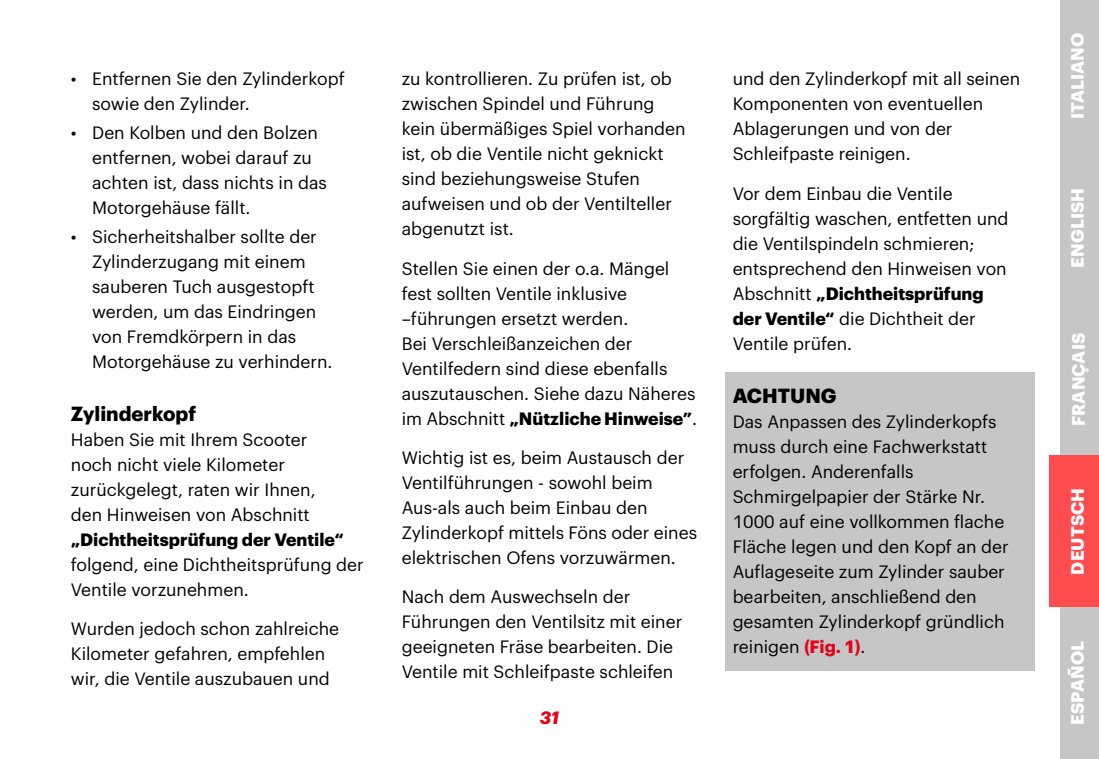
<style>
.page{position:relative;width:1099px;height:759px;background:#fff}
.page>*{position:absolute;margin:0;border:0;box-sizing:border-box;transform-origin:0 0}
.Titoletto_nel_testo{font:700 20px "Graphik";color:#000}
.NOTE_-_titoletto{font:700 20px "Graphik";color:#000}
.Testo_Normale_7_pt{font:17.5px/25px "Graphik";color:#000}
.NOTE_-_testo{font:17.5px/25px "Graphik";color:#000}
.t1{font:700 17.5px "Graphik";letter-spacing:.005em;color:#fff}
.t2{font:italic 700 17.5px "Graphik";color:#e3061b}
.s1{font-weight:700}
.s2{font-weight:700;color:#e3061b}
</style>
<div class="page">
<div style="left:1049px;top:455px;width:49px;height:152px;background:#ff4d4f"></div>
<div style="left:1059px;top:607px;width:39px;height:151px;background:#c6c6c6"></div>
<div style="left:1059px;top:303px;width:39px;height:152px;background:#c6c6c6"></div>
<div style="left:1059px;top:152px;width:39px;height:151px;background:#c6c6c6"></div>
<div style="left:1059px;top:0;width:39px;height:152px;background:#c6c6c6"></div>
<div style="left:725px;top:372px;width:310px;height:48px;background:#c6c6c6"></div>
<div style="left:725px;top:399px;width:310px;height:271px;background:#c6c6c6"></div>
<p class="NOTE_-_testo" style="left:92px;top:65px;width:254px;text-indent:-21px">• Entfernen Sie den Zylinderkopf sowie den Zylinder.</p>
<p class="NOTE_-_testo" style="left:92px;top:118px;width:236px;text-indent:-21px">• Den Kolben und den Bolzen entfernen, wobei darauf zu achten ist, dass nichts in das<br>Motorgehäuse fällt.</p>
<p class="NOTE_-_testo" style="left:92px;top:222px;width:242px;text-indent:-21px">• Sicherheitshalber sollte der<br>Zylinderzugang mit einem sauberen Tuch ausgestopft werden, um das Eindringen von Fremdkörpern in das<br>Motorgehäuse zu verhindern.</p>
<p class="Titoletto_nel_testo" style="left:71px;top:398px;width:127px">Zylinderkopf</p>
<p class="Testo_Normale_7_pt" style="left:71px;top:425px;width:294px">Haben Sie mit Ihrem Scooter<br>noch nicht viele Kilometer zurückgelegt, raten wir Ihnen,<br>den Hinweisen von Abschnitt <span class="s1">„Dichtheitsprüfung der Ventile“ </span>folgend, eine Dichtheitsprüfung der<br>Ventile vorzunehmen.</p>
<p class="Testo_Normale_7_pt" style="left:71px;top:615px;width:270px">Wurden jedoch schon zahlreiche<br>Kilometer gefahren, empfehlen wir, die Ventile auszubauen und</p>
<p class="Testo_Normale_7_pt" style="left:402px;top:65px;width:285px">zu kontrollieren. Zu prüfen ist, ob zwischen Spindel und Führung kein übermäßiges Spiel vorhanden ist, ob die Ventile nicht geknickt sind beziehungsweise Stufen aufweisen und ob der Ventilteller abgenutzt ist.</p>
<p class="Testo_Normale_7_pt" style="left:402px;top:254px;width:297px">Stellen Sie einen der o.a. Mängel fest sollten Ventile inklusive –führungen ersetzt werden.<br>Bei Verschleißanzeichen der<br>Ventilfedern sind diese ebenfalls auszutauschen. Siehe dazu Näheres im Abschnitt <span class="s1">„Nützliche Hinweise”</span>.</p>
<p class="Testo_Normale_7_pt" style="left:402px;top:443px;width:297px">Wichtig ist es, beim Austausch der Ventilführungen - sowohl beim Aus-als auch beim Einbau den Zylinderkopf mittels Föns oder eines elektrischen Ofens vorzuwärmen.</p>
<p class="Testo_Normale_7_pt" style="left:402px;top:582px;width:282px">Nach dem Auswechseln der<br>Führungen den Ventilsitz mit einer geeigneten Fräse bearbeiten. Die<br>Ventile mit Schleifpaste schleifen</p>
<p class="t2" style="left:540px;top:703px;width:21px">31</p>
<p class="Testo_Normale_7_pt" style="left:732px;top:65px;width:289px">und den Zylinderkopf mit all seinen<br>Komponenten von eventuellen<br>Ablagerungen und von der<br>Schleifpaste reinigen.</p>
<p class="Testo_Normale_7_pt" style="left:732px;top:179px;width:277px">Vor dem Einbau die Ventile sorgfältig waschen, entfetten und die Ventilspindeln schmieren; entsprechend den Hinweisen von<br>Abschnitt <span class="s1">„Dichtheitsprüfung der Ventile“</span> die Dichtheit der<br>Ventile prüfen.</p>
<p class="NOTE_-_titoletto" style="left:732px;top:380px;width:105px">ACHTUNG</p>
<p class="NOTE_-_testo" style="left:732px;top:407px;width:277px">Das Anpassen des Zylinderkopfs muss durch eine Fachwerkstatt erfolgen. Anderenfalls<br>Schmirgelpapier der Stärke Nr.<br>1000 auf eine vollkommen flache<br>Fläche legen und den Kopf an der<br>Auflageseite zum Zylinder sauber bearbeiten, anschließend den gesamten Zylinderkopf gründlich reinigen <span class="s2">(Fig. 1)</span>.</p>
<p class="t1" style="left:1063px;top:119px;width:88px;rotate:-90deg">ITALIANO</p>
<p class="t1" style="left:1063px;top:267px;width:81px;rotate:-90deg">ENGLISH</p>
<p class="t1" style="left:1064px;top:426px;width:95px;rotate:-90deg">FRANÇAIS</p>
<p class="t1" style="left:1063px;top:574px;width:88px;rotate:-90deg">DEUTSCH</p>
<p class="t1" style="left:1063px;top:724px;width:86px;rotate:-90deg">ESPAÑOL</p>
</div>
